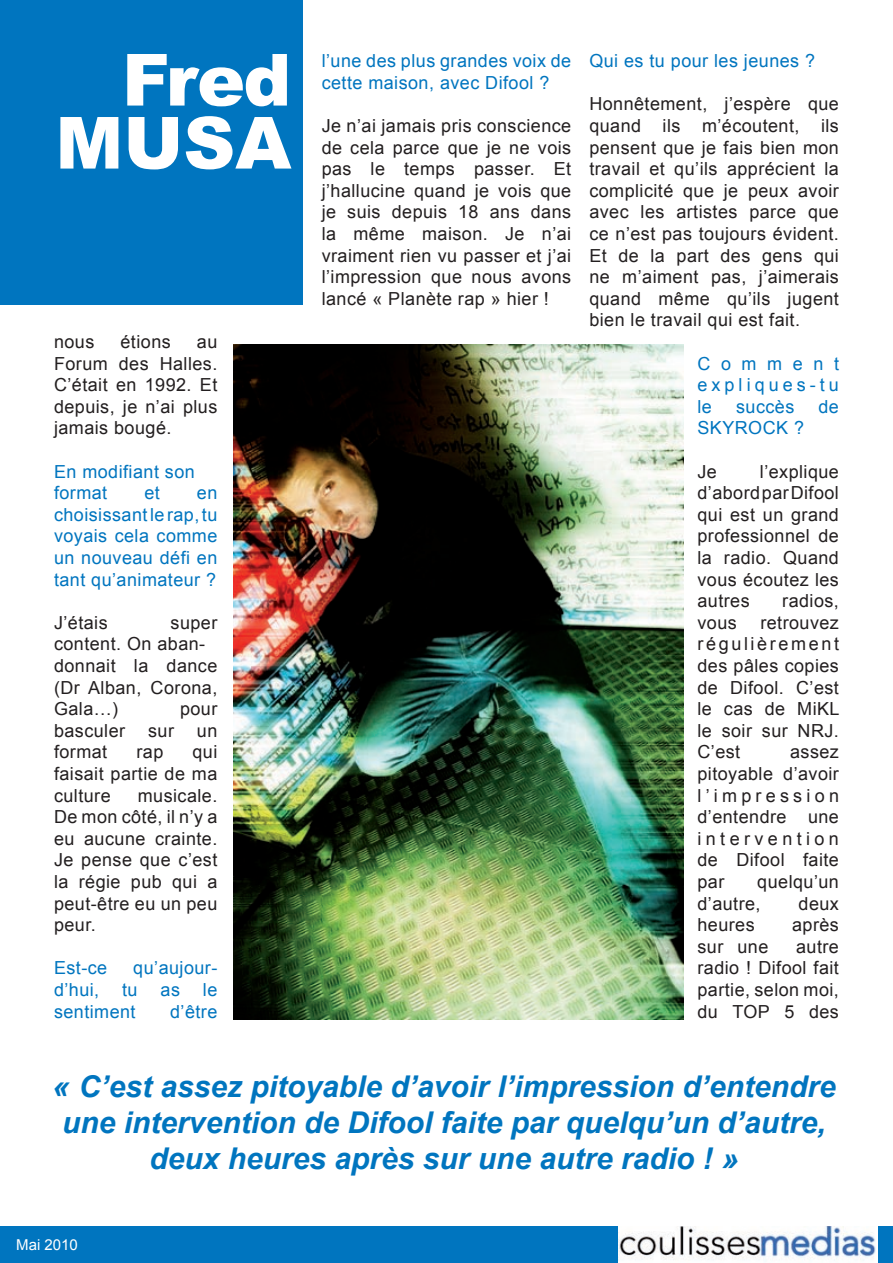
<style>
.page{position:relative;width:893px;height:1263px;background:#fff}
.page>*{position:absolute;margin:0;border:0;box-sizing:border-box;transform-origin:0 0}
.t1{font:900 72px/63px "Arial";letter-spacing:-.005em;color:#fff;text-align:right}
.t2{font:italic 700 30px/36px "Arial";color:#0075bf;text-align:center}
.t3{font:18px/21.6px "Arial";letter-spacing:.025em;color:#231f20;text-align:justify}
.t4{font:18px/21.6px "Arial";letter-spacing:.025em;color:#0075bf}
.t5{font:15px "Arial";color:#fff}
</style>
<div class="page">
<div style="left:0;top:0;width:303px;height:304px;background:#0075bf"></div>
<div style="left:0;top:1226px;width:617px;height:37px;background:#0075bf"></div>
<img style="left:619px;top:1226px;width:256px;height:35px">
<div style="left:878px;top:1226px;width:15px;height:37px;background:#0075bf"></div>
<img style="left:234px;top:344px;width:450px;height:675px">
<h1 class="t1" style="left:55px;top:46px;width:237px">Fred<br>MUSA</h1>
<p class="t3" style="left:54px;top:331px;width:42px">nous</p>
<p class="t3" style="left:121px;top:331px;width:52px">étions</p>
<p class="t3" style="left:54px;top:331px;width:165px;text-indent:143px">au Forum des Halles.<br>C’était en 1992. Et depuis, je n’ai plus jamais bougé.</p>
<p class="t4" style="left:54px;top:461px;width:142px">En modifiant son format</p>
<p class="t4" style="left:144px;top:482px;width:17px">et</p>
<p class="t4" style="left:54px;top:482px;width:165px;text-align:justify;text-indent:143px">en choisissant le rap, tu voyais cela comme un nouveau défi en tant qu’animateur ?</p>
<p class="t3" style="left:54px;top:612px;width:55px">J’étais</p>
<p class="t3" style="left:54px;top:612px;width:165px;text-align:left;text-indent:117px">super content. On aban&shy;donnait la dance (Dr Alban, Corona,<br>Gala…)</p>
<p class="t3" style="left:180px;top:698px;width:39px">pour</p>
<p class="t3" style="left:54px;top:720px;width:73px">basculer</p>
<p class="t3" style="left:148px;top:720px;width:27px">sur</p>
<p class="t3" style="left:197px;top:720px;width:22px">un</p>
<p class="t3" style="left:54px;top:741px;width:55px">format</p>
<p class="t3" style="left:136px;top:741px;width:28px">rap</p>
<p class="t3" style="left:54px;top:741px;width:165px;text-indent:138px">qui faisait partie de ma culture</p>
<p class="t3" style="left:54px;top:785px;width:165px;text-indent:84px">musicale.<br>De mon côté, il n’y a eu aucune crainte.<br>Je pense que c’est la régie pub qui a peut-être eu un peu peur.</p>
<p class="t4" style="left:54px;top:957px;width:55px">Est-ce</p>
<p class="t4" style="left:133px;top:957px;width:86px">qu’aujour-</p>
<p class="t4" style="left:54px;top:979px;width:47px">d’hui,</p>
<p class="t4" style="left:122px;top:979px;width:17px">tu</p>
<p class="t4" style="left:161px;top:979px;width:21px">as</p>
<p class="t4" style="left:203px;top:979px;width:16px">le</p>
<p class="t4" style="left:54px;top:1001px;width:83px">sentiment</p>
<p class="t4" style="left:170px;top:1001px;width:49px">d’être</p>
<p class="t4" style="left:322px;top:50px;width:251px">l’une des plus grandes voix de cette maison, avec Difool ?</p>
<p class="t3" style="left:322px;top:115px;width:251px">Je n’ai jamais pris conscience de cela parce que je ne vois pas le temps passer. Et j’hallucine quand je vois que je suis depuis 18 ans dans la même maison. Je n’ai vraiment rien vu passer et j’ai l’impression que nous avons lancé « Planète rap » hier !</p>
<p class="t4" style="left:589px;top:50px;width:227px">Qui es tu pour les jeunes ?</p>
<p class="t3" style="left:589px;top:93px;width:251px">Honnêtement, j’espère que quand ils m’écoutent, ils pensent que je fais bien mon travail et qu’ils apprécient la complicité que je peux avoir avec les artistes parce que ce n’est pas toujours évident.<br>Et de la part des gens qui ne m’aiment pas, j’aimerais quand même qu’ils jugent bien le travail qui est fait.</p>
<p class="t4" style="left:697px;top:353px;width:143px;text-align:justify">Comment expliques-tu le</p>
<p class="t4" style="left:736px;top:396px;width:60px">succès</p>
<p class="t4" style="left:818px;top:396px;width:22px">de</p>
<p class="t4" style="left:697px;top:417px;width:108px">SKYROCK ?</p>
<p class="t3" style="left:697px;top:461px;width:21px">Je</p>
<p class="t3" style="left:697px;top:461px;width:143px;text-indent:62px">l’explique d’abord par Difool qui est un grand professionnel de la radio. Quand vous écoutez les autres</p>
<p class="t3" style="left:782px;top:590px;width:58px">radios,</p>
<p class="t3" style="left:697px;top:612px;width:144px;text-indent:63px">retrouvez régulièrement des pâles copies de Difool. C’est le cas de MiKL le soir sur NRJ.<br>C’est</p>
<p class="t3" style="left:697px;top:612px;width:41px">vous</p>
<p class="t3" style="left:697px;top:741px;width:143px;text-indent:93px">assez pitoyable d’avoir l’impression d’entendre une intervention de Difool faite par</p>
<p class="t3" style="left:697px;top:871px;width:143px;text-indent:60px">quelqu’un d’autre,</p>
<p class="t3" style="left:799px;top:893px;width:42px">deux</p>
<p class="t3" style="left:697px;top:914px;width:59px">heures</p>
<p class="t3" style="left:792px;top:914px;width:48px">après</p>
<p class="t3" style="left:697px;top:936px;width:72px">sur une</p>
<p class="t3" style="left:697px;top:936px;width:143px;text-indent:99px">autre radio ! Difool fait partie, selon moi, du TOP 5 des</p>
<h2 class="t2" style="left:52px;top:1069px;width:785px">« C’est assez pitoyable d’avoir l’impression d’entendre une intervention de Difool faite par quelqu’un d’autre, deux heures après sur une autre radio ! »</h2>
<p class="t5" style="left:16px;top:1235px;width:63px">Mai 2010</p>
</div>
